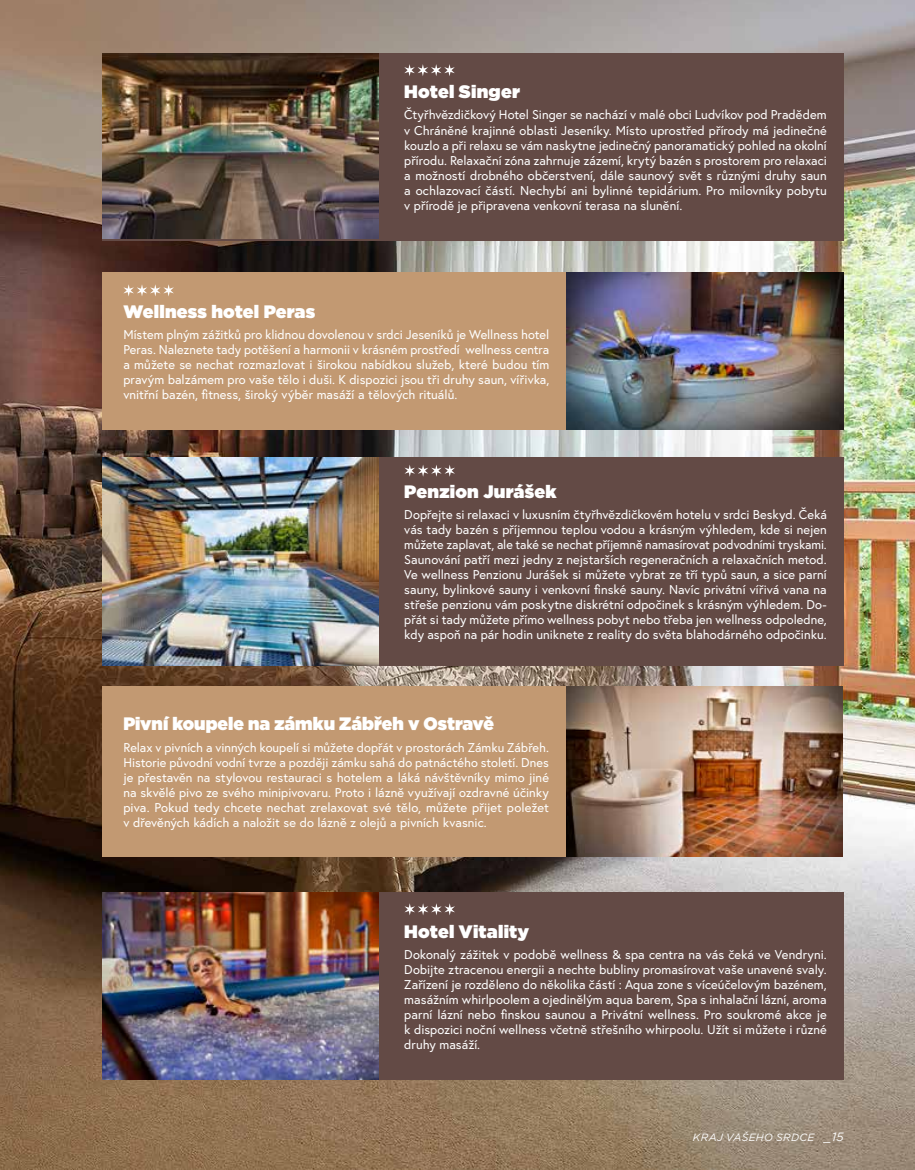
<style>
.page{position:relative;width:915px;height:1170px;background:#fff}
.page>*{position:absolute;margin:0;border:0;box-sizing:border-box;transform-origin:0 0}
.t1{font:900 18px "Gotham";letter-spacing:.005em;color:#fff}
.t2{font:12.75px/15px "Europa";letter-spacing:.005em;color:#fff;text-align:justify}
.t3{font:italic 10.5px "Gotham";letter-spacing:.03em;color:#fff}
.s1{font-size:12px}
</style>
<div class="page">
<img style="left:0;top:0;width:914px;height:1169px">
<div style="left:102px;top:53px;width:741px;height:187px;background:#634a45"></div>
<div style="left:102px;top:272px;width:740px;height:157px;background:#c29972"></div>
<div style="left:102px;top:457px;width:741px;height:208px;background:#634a45"></div>
<div style="left:102px;top:686px;width:740px;height:170px;background:#c29972"></div>
<div style="left:102px;top:892px;width:741px;height:187px;background:#634a45"></div>
<img style="left:102px;top:53px;width:276px;height:186px">
<img style="left:566px;top:272px;width:276px;height:157px">
<img style="left:102px;top:457px;width:276px;height:208px">
<img style="left:566px;top:686px;width:276px;height:170px">
<img style="left:102px;top:892px;width:276px;height:187px">
<svg style="left:123px;top:284px;width:51px;height:12px"></svg>
<svg style="left:404px;top:64px;width:50px;height:12px"></svg>
<svg style="left:404px;top:465px;width:51px;height:11px"></svg>
<svg style="left:404px;top:903px;width:51px;height:12px"></svg>
<h1 class="t1" style="left:404px;top:79px;width:117px">Hotel Singer</h1>
<p class="t2" style="left:404px;top:107px;width:424px">Čtyřhvězdičkový Hotel Singer se nachází v malé obci Ludvíkov pod Pradědem v Chráněné krajinné oblasti Jeseníky. Místo uprostřed přírody má jedinečné kouzlo a při relaxu se vám naskytne jedinečný panoramatický pohled na okolní přírodu. Relaxační zóna zahrnuje zázemí, krytý bazén s prostorem pro relaxaci a možností drobného občerstvení, dále saunový svět s různými druhy saun a ochlazovací částí. Nechybí ani bylinné tepidárium. Pro milovníky pobytu v přírodě je připravena venkovní terasa na slunění.</p>
<h1 class="t1" style="left:123px;top:298px;width:193px">Wellness hotel Peras</h1>
<p class="t2" style="left:123px;top:326px;width:427px">Místem plným zážitků pro klidnou dovolenou v srdci Jeseníků je Wellness hotel Peras. Naleznete tady potěšení a harmonii v krásném prostředí wellness centra a můžete se nechat rozmazlovat i širokou nabídkou služeb, které budou tím pravým balzámem pro vaše tělo i duši. K dispozici jsou tři druhy saun, vířivka, vnitřní bazén, fitness, široký výběr masáží a tělových rituálů.</p>
<h1 class="t1" style="left:404px;top:478px;width:154px">Penzion Jurášek</h1>
<p class="t2" style="left:404px;top:507px;width:424px">Dopřejte si relaxaci v luxusním čtyřhvězdičkovém hotelu v srdci Beskyd. Čeká vás tady bazén s příjemnou teplou vodou a krásným výhledem, kde si nejen můžete zaplavat, ale také se nechat příjemně namasírovat podvodními tryskami.<br>Saunování patří mezi jedny z nejstarších regeneračních a relaxačních metod.<br>Ve wellness Penzionu Jurášek si můžete vybrat ze tří typů saun, a sice parní sauny, bylinkové sauny i venkovní finské sauny. Navíc privátní vířivá vana na střeše penzionu vám poskytne diskrétní odpočinek s krásným výhledem. Do&shy;přát si tady můžete přímo wellness pobyt nebo třeba jen wellness odpoledne, kdy aspoň na pár hodin uniknete z reality do světa blahodárného odpočinku.</p>
<h1 class="t1" style="left:123px;top:710px;width:372px">Pivní koupele na zámku Zábřeh v Ostravě</h1>
<p class="t2" style="left:123px;top:739px;width:427px">Relax v pivních a vinných koupelí si můžete dopřát v prostorách Zámku Zábřeh.<br>Historie původní vodní tvrze a později zámku sahá do patnáctého století. Dnes je přestavěn na stylovou restauraci s hotelem a láká návštěvníky mimo jiné na skvělé pivo ze svého minipivovaru. Proto i lázně využívají ozdravné účinky piva. Pokud tedy chcete nechat zrelaxovat své tělo, můžete přijet poležet v dřevěných kádích a naložit se do lázně z olejů a pivních kvasnic.</p>
<h1 class="t1" style="left:404px;top:918px;width:126px">Hotel Vitality</h1>
<p class="t2" style="left:404px;top:946px;width:424px">Dokonalý zážitek v podobě wellness &amp; spa centra na vás čeká ve Vendryni.<br>Dobijte ztracenou energii a nechte bubliny promasírovat vaše unavené svaly.<br>Zařízení je rozděleno do několika částí : Aqua zone s víceúčelovým bazénem, masážním whirlpoolem a ojedinělým aqua barem, Spa s inhalační lázní, aroma parní lázní nebo finskou saunou a Privátní wellness. Pro soukromé akce je k dispozici noční wellness včetně střešního whirpoolu. Užít si můžete i různé druhy masáží.</p>
<p class="t3" style="left:692px;top:1130px;width:152px">KRAJ VAŠEHO SRDCE <span class="s1">_15</span></p>
</div>
